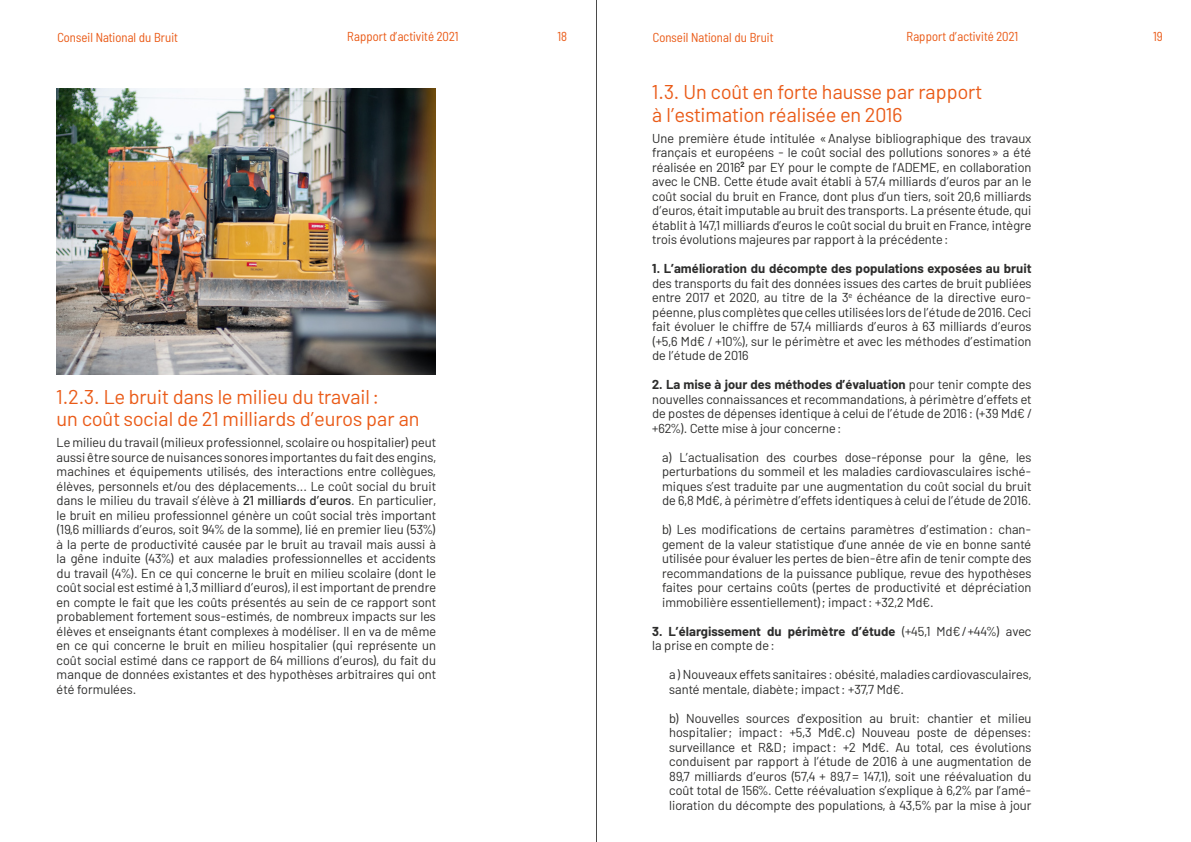
<style>
.page{position:relative;width:1191px;height:842px;background:#fff}
.page>*{position:absolute;margin:0;border:0;box-sizing:border-box;transform-origin:0 0}
.t1{font:20px/22.5px "Barlow";color:#ea5b18}
.t2{font:13px/14.5px "Barlow";color:#2d2d2c;text-align:justify}
.t3{font:semi-condensed 13px "Barlow";letter-spacing:.005em;color:#ea5b18}
.t4{font:700 13px "Barlow";color:#2d2d2c}
.s1{font-weight:500}
.s2{font-weight:700}
</style>
<div class="page">
<hr style="left:596px;top:0;width:1px;height:842px;background:#000">
<img style="left:57px;top:89px;width:379px;height:286px">
<p class="t3" style="left:57px;top:28px;width:122px">Conseil National du Bruit</p>
<p class="t3" style="left:347px;top:27px;width:113px">Rapport d’activité 2021</p>
<p class="t3" style="left:557px;top:27px;width:11px">18</p>
<p class="t3" style="left:653px;top:28px;width:122px">Conseil National du Bruit</p>
<p class="t3" style="left:906px;top:27px;width:113px">Rapport d’activité 2021</p>
<p class="t3" style="left:1153px;top:27px;width:11px">19</p>
<h1 class="t1" style="left:57px;top:384px;width:364px">1.2.3. Le bruit dans le milieu du travail:<br>un coût social de 21 milliards d’euros par an</h1>
<p class="t2" style="left:57px;top:434px;width:381px">Le milieu du travail (milieux professionnel, scolaire ou hospitalier) peut aussi être source de nuisances sonores importantes du fait des engins, machines et équipements utilisés, des interactions entre collègues, élèves, personnels et/ou des déplacements... Le coût social du bruit dans le milieu du travail s’élève à <span class="s1">21 milliards d’euros</span>. En particulier, le bruit en milieu professionnel génère un coût social très important (19,6 milliards d’euros, soit 94% de la somme), lié en premier lieu (53%) à la perte de productivité causée par le bruit au travail mais aussi à la gêne induite (43%) et aux maladies professionnelles et accidents du travail (4%). En ce qui concerne le bruit en milieu scolaire (dont le coût social est estimé à 1,3 milliard d’euros), il est important de prendre en compte le fait que les coûts présentés au sein de ce rapport sont probablement fortement sous-estimés, de nombreux impacts sur les élèves et enseignants étant complexes à modéliser. Il en va de même en ce qui concerne le bruit en milieu hospitalier (qui représente un coût social estimé dans ce rapport de 64 millions d’euros), du fait du manque de données existantes et des hypothèses arbitraires qui ont été formulées.</p>
<h1 class="t1" style="left:652px;top:79px;width:331px">1.3. Un coût en forte hausse par rapport à l’estimation réalisée en 2016</h1>
<p class="t2" style="left:652px;top:130px;width:381px">Une première étude intitulée «Analyse bibliographique des travaux français et européens - le coût social des pollutions sonores» a été réalisée en 2016<sup>2</sup> par EY pour le compte de l’ADEME, en collaboration avec le CNB. Cette étude avait établi à 57,4 milliards d’euros par an le coût social du bruit en France, dont plus d’un tiers, soit 20,6 milliards d’euros, était imputable au bruit des transports. La présente étude, qui établit à 147,1 milliards d’euros le coût social du bruit en France, intègre trois évolutions majeures par rapport à la précédente:</p>
<p class="t4" style="left:652px;top:259px;width:381px">1. L’amélioration du décompte des populations exposées au bruit</p>
<p class="t2" style="left:652px;top:275px;width:381px">des transports du fait des données issues des cartes de bruit publiées entre 2017 et 2020, au titre de la 3<sup>e</sup> échéance de la directive euro&shy;péenne, plus complètes que celles utilisées lors de l’étude de 2016. Ceci fait évoluer le chiffre de 57,4 milliards d’euros à 63 milliards d’euros (+5,6 Md€ / +10%), sur le périmètre et avec les méthodes d’estimation de l’étude de 2016</p>
<p class="t2" style="left:652px;top:376px;width:381px"><span class="s2">2. La mise à jour des méthodes d’évaluation</span> pour tenir compte des nouvelles connaissances et recommandations, à périmètre d’effets et de postes de dépenses identique à celui de l’étude de 2016 : (+39 Md€ / +62%). Cette mise à jour concerne:</p>
<p class="t2" style="left:662px;top:449px;width:371px">a) L’actualisation des courbes dose-réponse pour la gêne, les perturbations du sommeil et les maladies cardiovasculaires isché&shy;miques s’est traduite par une augmentation du coût social du bruit de 6,8 Md€, à périmètre d’effets identiques à celui de l’étude de 2016.</p>
<p class="t2" style="left:662px;top:521px;width:371px">b) Les modifications de certains paramètres d’estimation: chan&shy;gement de la valeur statistique d’une année de vie en bonne santé utilisée pour évaluer les pertes de bien-être afin de tenir compte des recommandations de la puissance publique, revue des hypothèses faites pour certains coûts (pertes de productivité et dépréciation immobilière essentiellement); impact: +32,2 Md€.</p>
<p class="t2" style="left:652px;top:623px;width:381px"><span class="s2">3. L’élargissement du périmètre d’étude</span> (+45,1 Md€/+44%) avec la prise en compte de:</p>
<p class="t2" style="left:669px;top:666px;width:364px">a ) Nouveaux effets sanitaires : obésité, maladies cardiovasculaires, santé mentale, diabète; impact: +37,7 Md€.</p>
<p class="t2" style="left:669px;top:710px;width:364px">b) Nouvelles sources d’exposition au bruit: chantier et milieu hospitalier; impact: +5,3 Md€.c) Nouveau poste de dépenses: surveillance et R&amp;D; impact: +2 Md€. Au total, ces évolutions conduisent par rapport à l’étude de 2016 à une augmentation de 89,7 milliards d’euros (57,4 + 89,7= 147,1), soit une réévaluation du coût total de 156%. Cette réévaluation s’explique à 6,2% par l’amé&shy;lioration du décompte des populations, à 43,5% par la mise à jour</p>
</div>
